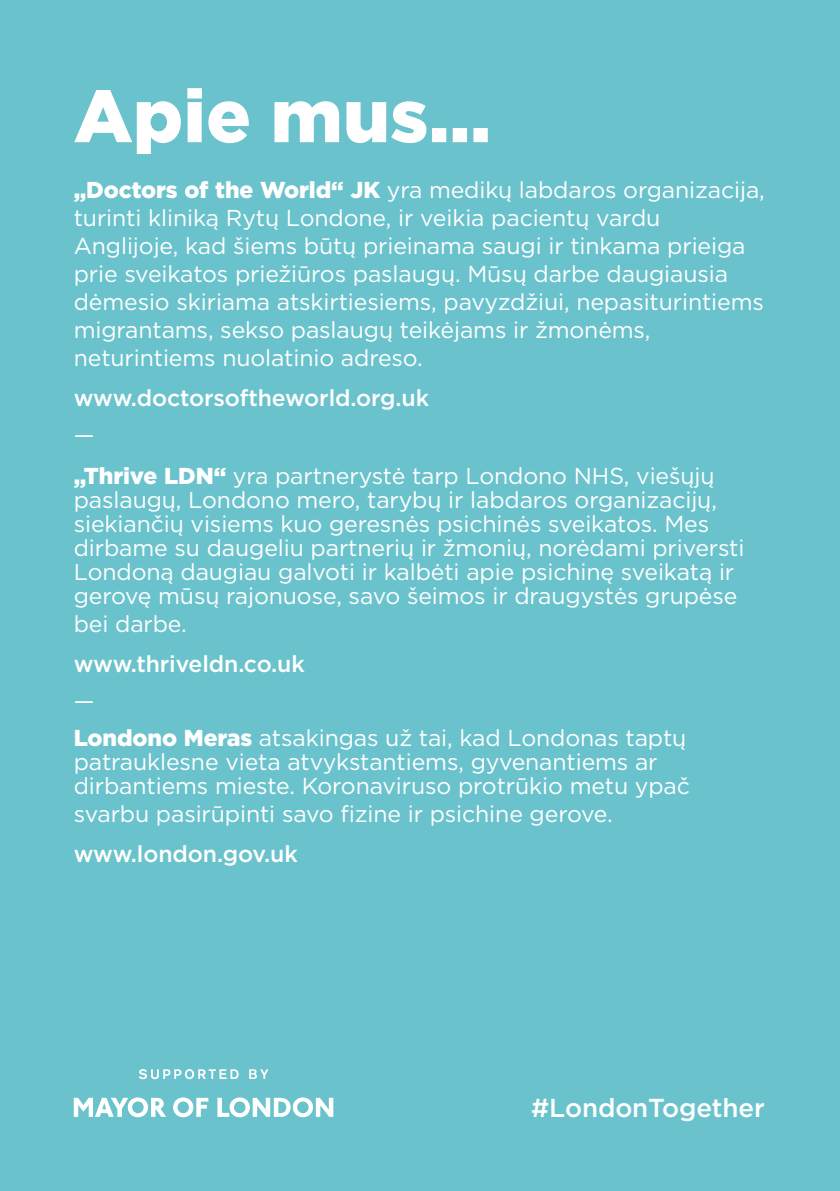
<style>
.page{position:relative;width:840px;height:1191px;background:#fff}
.page>*{position:absolute;margin:0;border:0;box-sizing:border-box;transform-origin:0 0}
.t1{font:900 74px "Gotham";letter-spacing:.005em;color:#fff}
.t2{font:500 26px "Gotham";letter-spacing:-.005em;color:#fff}
.t3{font:23px/28px "Gotham";letter-spacing:-.005em;color:#fff}
.t4{font:500 23px "Gotham";letter-spacing:-.005em;color:#fff}
.s1{font-weight:900}
</style>
<div class="page">
<div style="left:0;top:0;width:839px;height:1191px;background:#6ac3cc"></div>
<svg style="left:74px;top:1097px;width:92px;height:20px"></svg>
<svg style="left:173px;top:1097px;width:35px;height:20px"></svg>
<svg style="left:217px;top:1097px;width:116px;height:20px"></svg>
<svg style="left:139px;top:1069px;width:99px;height:10px"></svg>
<svg style="left:249px;top:1069px;width:19px;height:10px"></svg>
<h1 class="t1" style="left:74px;top:65px;width:418px">Apie mus…</h1>
<p class="t3" style="left:74px;top:175px;width:692px"><span class="s1">„Doctors of the World“ JK</span> yra medikų labdaros organizacija, turinti kliniką Rytų Londone, ir veikia pacientų vardu Anglijoje, kad šiems būtų prieinama saugi ir tinkama prieiga prie sveikatos priežiūros paslaugų. Mūsų darbe daugiausia dėmesio skiriama atskirtiesiems, pavyzdžiui, nepasiturintiems migrantams, sekso paslaugų teikėjams ir žmonėms, neturintiems nuolatinio adreso.</p>
<p class="t4" style="left:74px;top:383px;width:357px">www.doctorsoftheworld.org.uk</p>
<p class="t3" style="left:74px;top:414px;width:642px;line-height:41px">—<br><span class="s1">„Thrive LDN“</span> yra partnerystė tarp Londono NHS, viešųjų</p>
<p class="t3" style="left:74px;top:487px;width:671px;line-height:24px">paslaugų, Londono mero, tarybų ir labdaros organizacijų, siekiančių visiems kuo geresnės psichinės sveikatos. Mes dirbame su daugeliu partnerių ir žmonių, norėdami priversti Londoną daugiau galvoti ir kalbėti apie psichinę sveikatą ir gerovę mūsų rajonuose, savo šeimos ir draugystės grupėse</p>
<p class="t3" style="left:74px;top:609px;width:114px">bei darbe.</p>
<p class="t4" style="left:74px;top:649px;width:232px">www.thriveldn.co.uk</p>
<p class="t3" style="left:74px;top:682px;width:614px;line-height:37px">—<br><span class="s1">Londono Meras</span> atsakingas už tai, kad Londonas taptų</p>
<p class="t3" style="left:74px;top:749px;width:617px;line-height:24px">patrauklesne vieta atvykstantiems, gyvenantiems ar dirbantiems mieste. Koronaviruso protrūkio metu ypač</p>
<p class="t3" style="left:74px;top:799px;width:540px">svarbu pasirūpinti savo fizine ir psichine gerove.</p>
<p class="t4" style="left:74px;top:839px;width:225px">www.london.gov.uk</p>
<p class="t2" style="left:531px;top:1091px;width:235px">#LondonTogether</p>
</div>
